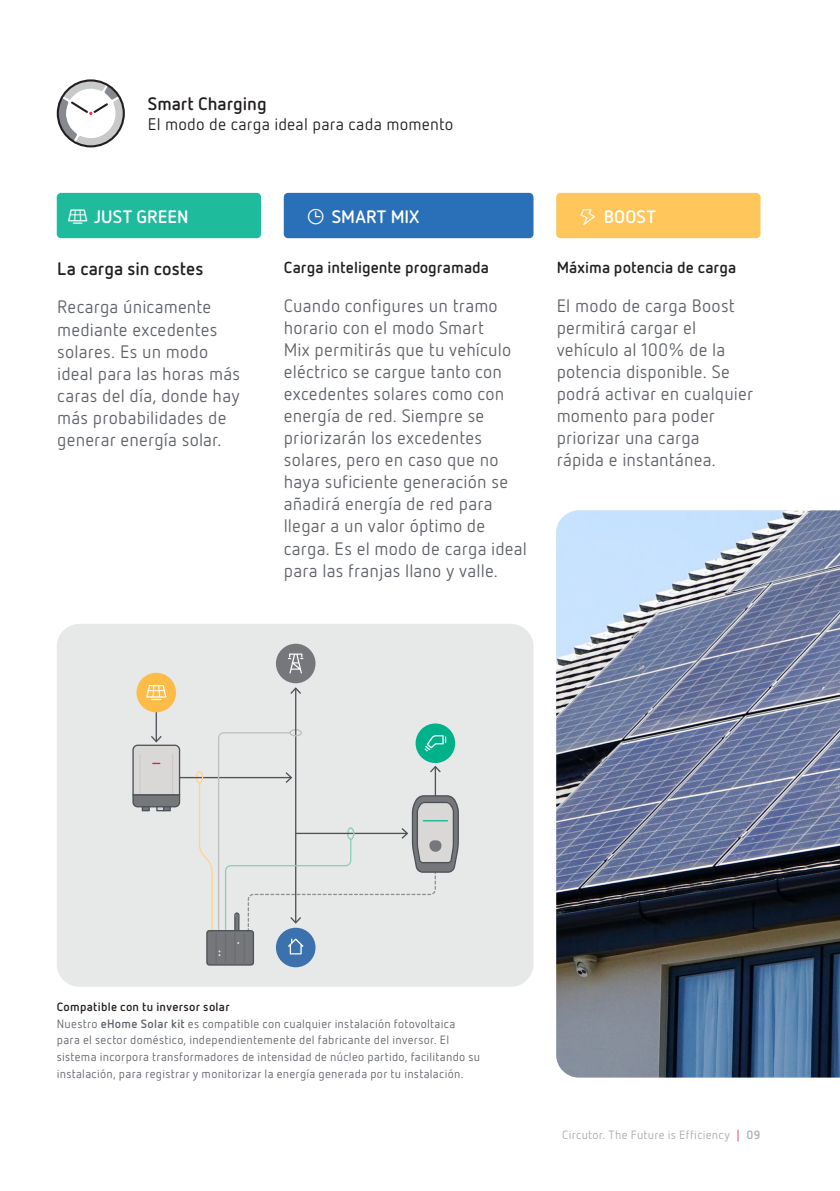
<style>
.page{position:relative;width:840px;height:1191px;background:#fff}
.page>*{position:absolute;margin:0;border:0;box-sizing:border-box;transform-origin:0 0}
.t1{font:18px/22px "Netto Pro";letter-spacing:.01em;color:#5f6369}
.t2{font:700 18px "Netto Pro";letter-spacing:.005em;color:#231f20}
.t3{font:700 18px "Netto Pro";letter-spacing:.005em;color:#fff}
.t4{font:16.8px "Netto Pro";letter-spacing:.01em;color:#231f20}
.t5{font:700 16px "Netto Pro";letter-spacing:.005em;color:#231f20}
.P2{font:12px/16.6px "Netto Pro";letter-spacing:.025em;color:#5f6369}
.t6{font:12px "Netto Pro";letter-spacing:.03em;color:#a8abac}
.P2-2{font:700 12px "Netto Pro";letter-spacing:.025em;color:#231f20}
.s1{font-weight:700}
.s2{color:#ee2d50}
</style>
<div class="page">
<div style="left:57px;top:624px;width:476px;height:362px;background:#e7e9e8;border-radius:23px"></div>
<img style="left:556px;top:510px;width:283px;height:567px">
<svg style="left:56px;top:79px;width:69px;height:69px"></svg>
<hr style="left:155px;top:708px;width:2px;height:34px;background:#4c5257">
<hr style="left:295px;top:688px;width:1px;height:235px;background:#4c5257">
<svg style="left:290px;top:687px;width:11px;height:7px"></svg>
<hr style="left:173px;top:777px;width:118px;height:1px;background:#4c5257">
<div style="left:142px;top:806px;width:8px;height:5px;background:#4c5257"></div>
<div style="left:163px;top:806px;width:8px;height:5px;background:#4c5257"></div>
<div style="left:156px;top:806px;width:8px;height:5px;background:#4c5257"></div>
<svg style="left:132px;top:736px;width:48px;height:74px;background:#bebdbe"></svg>
<svg style="left:415px;top:723px;width:40px;height:40px"></svg>
<div style="left:276px;top:927px;width:39px;height:40px;background:#3b71ac;border-radius:50%"></div>
<div style="left:136px;top:673px;width:40px;height:39px;background:#fdbb48;border-radius:50%"></div>
<svg style="left:146px;top:685px;width:20px;height:15px"></svg>
<div style="left:276px;top:643px;width:39px;height:40px;background:#75777a;border-radius:50%"></div>
<svg style="left:288px;top:653px;width:15px;height:20px"></svg>
<svg style="left:196px;top:729px;width:262px;height:236px"></svg>
<div style="left:57px;top:193px;width:204px;height:45px;background:#1fbb9d;border-radius:4px"></div>
<div style="left:283px;top:193px;width:250px;height:45px;background:#2a70b8;border-radius:4px"></div>
<div style="left:556px;top:193px;width:204px;height:45px;background:#fec65b;border-radius:4px"></div>
<h5 class="t2" style="left:148px;top:92px;width:120px">Smart Charging</h5>
<h5 class="t4" style="left:148px;top:114px;width:307px">El modo de carga ideal para cada momento</h5>
<h5 class="t3" style="left:94px;top:204px;width:96px">JUST GREEN</h5>
<h5 class="t2" style="left:57px;top:256px;width:148px">La carga sin costes</h5>
<p class="t1" style="left:57px;top:295px;width:184px">Recarga únicamente mediante excedentes solares. Es un modo ideal para las horas más caras del día, donde hay más probabilidades de generar energía solar.</p>
<h5 class="t3" style="left:331px;top:204px;width:89px">SMART MIX</h5>
<h5 class="t3" style="left:578px;top:204px;width:79px">☈ BOOST</h5>
<h5 class="t5" style="left:283px;top:257px;width:207px">Carga inteligente programada</h5>
<p class="t1" style="left:283px;top:294px;width:244px">Cuando configures un tramo horario con el modo Smart<br>Mix permitirás que tu vehículo eléctrico se cargue tanto con excedentes solares como con energía de red. Siempre se priorizarán los excedentes solares, pero en caso que no haya suficiente generación se añadirá energía de red para llegar a un valor óptimo de carga. Es el modo de carga ideal para las franjas llano y valle.</p>
<h5 class="t5" style="left:556px;top:257px;width:181px">Máxima potencia de carga</h5>
<p class="t1" style="left:556px;top:294px;width:198px">El modo de carga Boost permitirá cargar el vehículo al 100% de la potencia disponible. Se podrá activar en cualquier momento para poder priorizar una carga<br>rápida e instantánea.</p>
<p class="P2-2" style="left:57px;top:999px;width:174px">Compatible con tu inversor solar</p>
<p class="P2" style="left:57px;top:1015px;width:425px">Nuestro <span class="s1">eHome Solar kit</span> es compatible con cualquier instalación fotovoltaica para el sector doméstico, independientemente del fabricante del inversor. El sistema incorpora transformadores de intensidad de núcleo partido, facilitando su instalación, para registrar y monitorizar la energía generada por tu instalación.</p>
<p class="t6" style="left:562px;top:1127px;width:200px">Circutor. The Future is Efficiency <span class="s2">|</span> <span class="s1">09</span></p>
</div>
